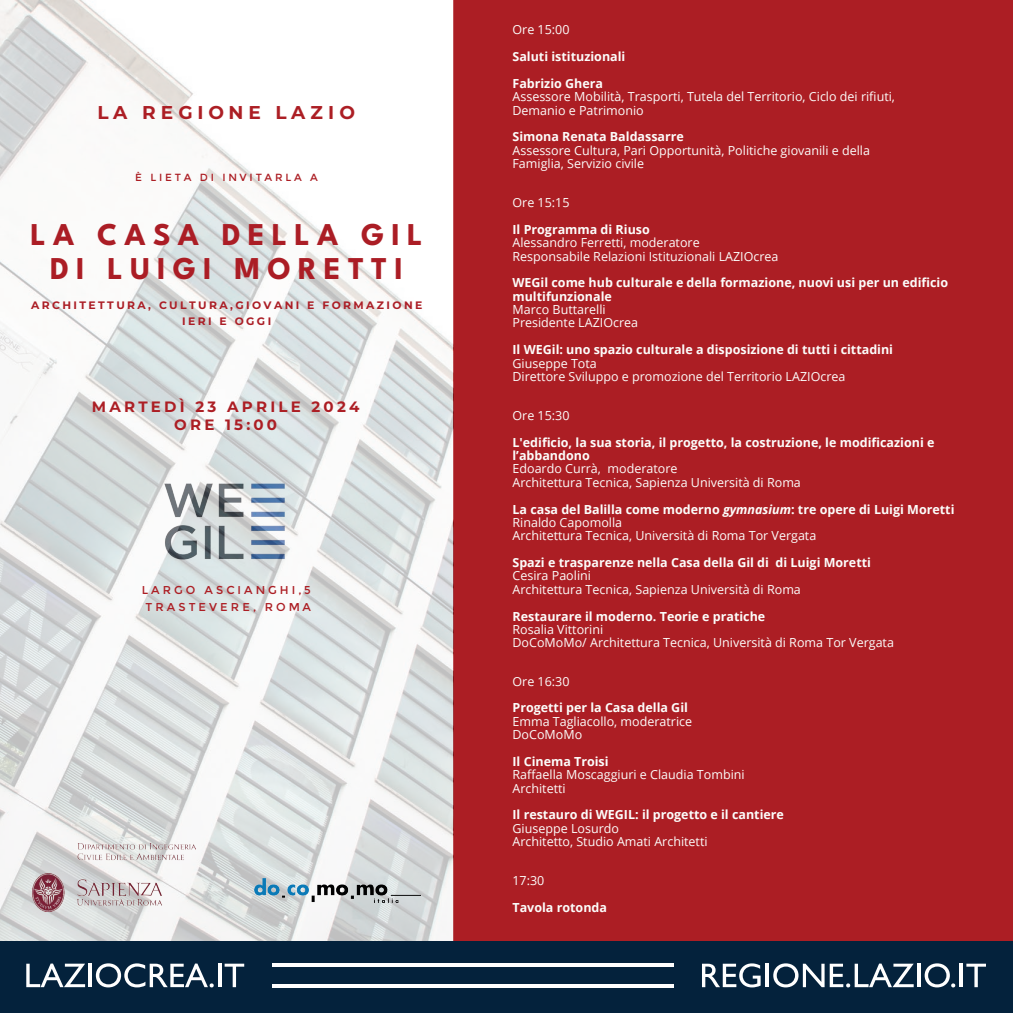
<style>
.page{position:relative;width:1013px;height:1013px;background:#fff}
.page>*{position:absolute;margin:0;border:0;box-sizing:border-box;transform-origin:0 0}
.t1{font:700 31.75px/34.1px "League Spartan";letter-spacing:.225em;color:#ab1d25;text-align:center}
.t2{font:700 18.5px "Montserrat";letter-spacing:.27em;color:#ac1e24}
.t3{font:700 15px/18px "Montserrat";letter-spacing:.215em;color:#ac1e24;text-align:center}
.t4{font:12.5px/13.4px "Open Sans";color:#fcfdfb}
.t5{font:700 12.5px/13.4px "Open Sans";color:#fcfdfb}
.t6{font:11.38px/16.4px "Montserrat";letter-spacing:.27em;color:#ac1e24;text-align:center}
.t7{font:700 10.75px/15.1px "Montserrat";letter-spacing:.225em;color:#ab1d25;text-align:center}
.t8{font:10.38px "Montserrat";letter-spacing:.27em;color:#ac1e24}
.s1{font-weight:700}
.s2{font-weight:700;font-style:italic}
</style>
<div class="page">
<div style="left:453px;top:0;width:559px;height:1003px;background:#ac1e24"></div>
<img style="left:0;top:0;width:453px;height:941px">
<div style="left:0;top:941px;width:1012px;height:71px;background:#04223c"></div>
<svg style="left:702px;top:963px;width:58px;height:24px"></svg>
<hr style="left:765px;top:963px;width:4px;height:24px;background:#fff">
<svg style="left:773px;top:963px;width:140px;height:24px"></svg>
<hr style="left:917px;top:963px;width:3px;height:24px;background:#fff">
<svg style="left:924px;top:963px;width:31px;height:24px"></svg>
<hr style="left:959px;top:963px;width:4px;height:24px;background:#fff">
<svg style="left:966px;top:963px;width:20px;height:24px"></svg>
<svg style="left:272px;top:984px;width:401px;height:3px"></svg>
<hr style="left:272px;top:963px;width:401px;height:3px;background:#fff">
<svg style="left:26px;top:963px;width:59px;height:24px"></svg>
<hr style="left:88px;top:963px;width:4px;height:24px;background:#fff">
<svg style="left:96px;top:963px;width:118px;height:24px"></svg>
<hr style="left:218px;top:963px;width:3px;height:24px;background:#fff">
<svg style="left:225px;top:963px;width:19px;height:24px"></svg>
<img style="left:254px;top:878px;width:166px;height:24px">
<img style="left:32px;top:843px;width:163px;height:68px">
<h2 class="t2" style="left:98px;top:99px;width:259px">LA REGIONE LAZIO</h2>
<p class="t8" style="left:135px;top:171px;width:184px">È LIETA DI INVITARLA A</p>
<h1 class="t1" style="left:31px;top:214px;width:393px">LA CASA DELLA GIL<br>DI LUIGI MORETTI</h1>
<p class="t7" style="left:31px;top:297px;width:393px">ARCHITETTURA, CULTURA,GIOVANI E FORMAZIONE<br>IERI E OGGI</p>
<p class="t3" style="left:92px;top:397px;width:269px">MARTEDÌ 23 APRILE 2024<br>ORE 15:00</p>
<p class="t6" style="left:142px;top:582px;width:170px">LARGO ASCIANGHI,5<br>TRASTEVERE, ROMA</p>
<p class="t4" style="left:512px;top:23px;width:59px">Ore 15:00</p>
<p class="t5" style="left:512px;top:43px;width:114px;line-height:26.8px">Saluti istituzionali<br>Fabrizio Ghera</p>
<p class="t4" style="left:512px;top:90px;width:384px">Assessore Mobilità, Trasporti, Tutela del Territorio, Ciclo dei rifiuti,<br>Demanio e Patrimonio</p>
<p class="t5" style="left:512px;top:130px;width:173px">Simona Renata Baldassarre</p>
<p class="t4" style="left:512px;top:143px;width:359px">Assessore Cultura, Pari Opportunità, Politiche giovanili e della<br>Famiglia, Servizio civile</p>
<p class="t4" style="left:512px;top:195px;width:59px">Ore 15:15</p>
<p class="t5" style="left:512px;top:222px;width:139px">Il Programma di Riuso</p>
<p class="t4" style="left:512px;top:236px;width:267px">Alessandro Ferretti, moderatore<br>Responsabile Relazioni Istituzionali LAZIOcrea</p>
<p class="t5" style="left:512px;top:276px;width:437px">WEGil come hub culturale e della formazione, nuovi usi per un edificio multifunzionale</p>
<p class="t4" style="left:512px;top:302px;width:127px">Marco Buttarelli<br>Presidente LAZIOcrea</p>
<p class="t5" style="left:512px;top:343px;width:382px">Il WEGil: uno spazio culturale a disposizione di tutti i cittadini</p>
<p class="t4" style="left:512px;top:356px;width:334px">Giuseppe Tota<br>Direttore Sviluppo e promozione del Territorio LAZIOcrea</p>
<p class="t4" style="left:512px;top:408px;width:59px">Ore 15:30</p>
<p class="t5" style="left:512px;top:435px;width:423px">L'edificio, la sua storia, il progetto, la costruzione, le modificazioni e l’abbandono</p>
<p class="t4" style="left:512px;top:462px;width:290px">Edoardo Currà, moderatore<br>Architettura Tecnica, Sapienza Università di Roma</p>
<p class="t4" style="left:512px;top:502px;width:443px"><span class="s1">La casa del Balilla come moderno</span> <span class="s2">gymnasium</span><span class="s1">: tre opere di Luigi Moretti<br></span>Rinaldo Capomolla<br>Architettura Tecnica, Università di Roma Tor Vergata</p>
<p class="t5" style="left:512px;top:555px;width:360px">Spazi e trasparenze nella Casa della Gil di di Luigi Moretti</p>
<p class="t4" style="left:512px;top:569px;width:290px">Cesira Paolini<br>Architettura Tecnica, Sapienza Università di Roma</p>
<p class="t5" style="left:512px;top:609px;width:254px">Restaurare il moderno. Teorie e pratiche</p>
<p class="t4" style="left:512px;top:622px;width:383px">Rosalia Vittorini<br>DoCoMoMo/ Architettura Tecnica, Università di Roma Tor Vergata</p>
<p class="t4" style="left:512px;top:674px;width:59px">Ore 16:30</p>
<p class="t5" style="left:512px;top:701px;width:177px">Progetti per la Casa della Gil</p>
<p class="t4" style="left:512px;top:714px;width:181px">Emma Tagliacollo, moderatrice<br>DoCoMoMo</p>
<p class="t5" style="left:512px;top:754px;width:98px">Il Cinema Troisi</p>
<p class="t4" style="left:512px;top:767px;width:234px">Raffaella Moscaggiuri e Claudia Tombini<br>Architetti</p>
<p class="t5" style="left:512px;top:808px;width:273px">Il restauro di WEGIL: il progetto e il cantiere</p>
<p class="t4" style="left:512px;top:821px;width:197px">Giuseppe Losurdo<br>Architetto, Studio Amati Architetti</p>
<p class="t4" style="left:512px;top:873px;width:33px">17:30</p>
<p class="t5" style="left:512px;top:900px;width:96px">Tavola rotonda</p>
</div>
